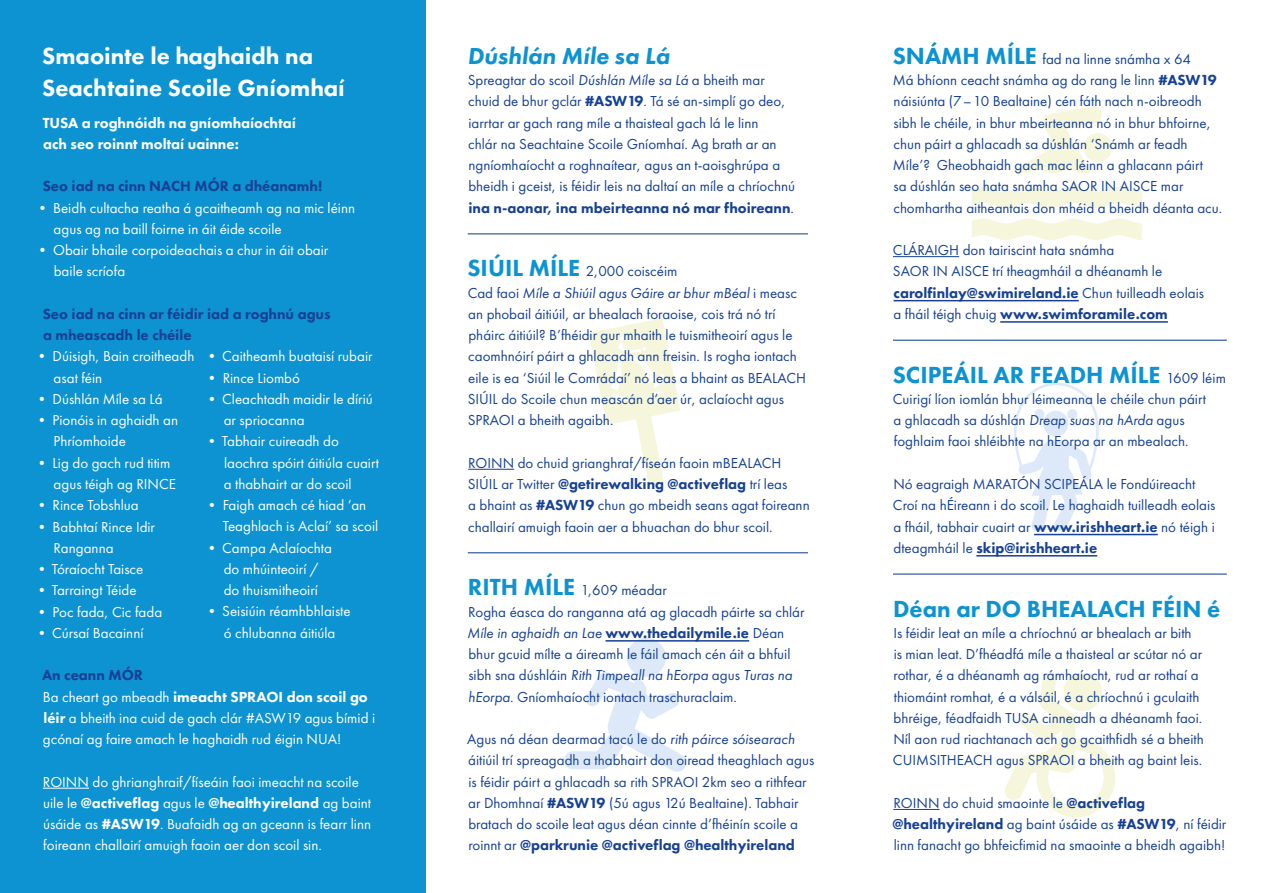
<style>
.page{position:relative;width:1263px;height:893px;background:#fff}
.page>*{position:absolute;margin:0;border:0;box-sizing:border-box;transform-origin:0 0}
.t1{font:800 24px "Futura PT";color:#0d93d2}
.t2{font:800 24px/32px "Futura PT";color:#fff}
.t3{font:italic 800 24px "Futura PT";color:#0d93d2}
.t4{font:15px/21.3px "Futura PT";color:#164194}
.t5{font:15px/21.3px "Futura PT";color:#fff}
.t6{font:800 15px/21.3px "Futura PT";color:#164194}
.t7{font:800 15px/21.3px "Futura PT";color:#fff}
.s1{font-weight:800;color:#164194}
.s2{font-weight:800}
.s3{font-style:italic}
.s4{font-weight:800;font-size:24px;color:#0d93d2}
.s5{font-weight:400;font-size:15px;color:#164194}
</style>
<div class="page">
<div style="left:0;top:0;width:425px;height:893px;background:#0d93d2"></div>
<svg style="left:589px;top:318px;width:91px;height:167px"></svg>
<svg style="left:1004px;top:673px;width:111px;height:144px"></svg>
<svg style="left:1012px;top:106px;width:100px;height:67px"></svg>
<svg style="left:972px;top:219px;width:170px;height:21px"></svg>
<svg style="left:972px;top:186px;width:170px;height:22px"></svg>
<svg style="left:1014px;top:383px;width:85px;height:149px"></svg>
<svg style="left:564px;top:638px;width:122px;height:134px"></svg>
<hr style="left:43px;top:788px;width:46px;height:1px;background:#fff">
<hr style="left:468px;top:469px;width:46px;height:1px;background:#164194">
<hr style="left:605px;top:640px;width:144px;height:2px;background:#164194">
<hr style="left:893px;top:256px;width:66px;height:1px;background:#164194">
<hr style="left:893px;top:300px;width:186px;height:1px;background:#164194">
<hr style="left:1000px;top:321px;width:168px;height:2px;background:#164194">
<hr style="left:1034px;top:534px;width:124px;height:1px;background:#164194">
<hr style="left:976px;top:555px;width:121px;height:2px;background:#164194">
<hr style="left:893px;top:809px;width:46px;height:1px;background:#164194">
<hr style="left:893px;top:340px;width:334px;height:1px;background:#164194">
<hr style="left:893px;top:573px;width:334px;height:2px;background:#164194">
<hr style="left:468px;top:233px;width:340px;height:1px;background:#164194">
<hr style="left:468px;top:552px;width:340px;height:1px;background:#164194">
<h1 class="t2" style="left:42px;top:39px;width:304px">Smaointe le haghaidh na<br>Seachtaine Scoile Gníomhaí</h1>
<p class="t7" style="left:43px;top:112px;width:255px">TUSA a roghnóidh na gníomhaíochtaí ach seo roinnt moltaí uainne:</p>
<p class="t6" style="left:43px;top:175px;width:281px">Seo iad na cinn NACH MÓR a dhéanamh!</p>
<p class="t5" style="left:54px;top:197px;width:303px;text-indent:-19px">• Beidh cultacha reatha á gcaitheamh ag na mic léinn agus ag na baill foirne in áit éide scoile</p>
<p class="t5" style="left:54px;top:239px;width:276px;text-indent:-19px">• Obair bhaile corpoideachais a chur in áit obair baile scríofa</p>
<p class="t6" style="left:43px;top:303px;width:289px">Seo iad na cinn ar féidir iad a roghnú agus a mheascadh le chéile</p>
<p class="t5" style="left:54px;top:346px;width:142px;text-indent:-19px">• Dúisigh, Bain croitheadh asat féin</p>
<p class="t5" style="left:34px;top:388px;width:130px">• Dúshlán Míle sa Lá</p>
<p class="t5" style="left:54px;top:409px;width:126px;text-indent:-19px">• Pionóis in aghaidh an<br>Phríomhoide</p>
<p class="t5" style="left:54px;top:452px;width:124px;text-indent:-19px">• Lig do gach rud titim agus téigh ag RINCE</p>
<p class="t5" style="left:34px;top:494px;width:106px">• Rince Tobshlua</p>
<p class="t5" style="left:54px;top:516px;width:103px;text-indent:-19px">• Babhtaí Rince Idir<br>Ranganna</p>
<p class="t5" style="left:34px;top:558px;width:110px">• Tóraíocht Taisce</p>
<p class="t5" style="left:34px;top:580px;width:104px">• Tarraingt Téide</p>
<p class="t5" style="left:34px;top:601px;width:129px">• Poc fada, Cic fada</p>
<p class="t5" style="left:34px;top:622px;width:111px">• Cúrsaí Bacainní</p>
<p class="t5" style="left:205px;top:346px;width:170px">• Caitheamh buataisí rubair</p>
<p class="t5" style="left:205px;top:367px;width:97px">• Rince Liombó</p>
<p class="t5" style="left:224px;top:388px;width:151px;text-indent:-19px">• Cleachtadh maidir le díriú ar spriocanna</p>
<p class="t5" style="left:224px;top:431px;width:157px;text-indent:-19px">• Tabhair cuireadh do laochra spóirt áitiúla cuairt a thabhairt ar do scoil</p>
<p class="t5" style="left:223px;top:494px;width:157px;text-indent:-18px">• Faigh amach cé hiad ‘an<br>Teaghlach is Aclaí’ sa scoil</p>
<p class="t5" style="left:205px;top:537px;width:129px;text-align:center">• Campa Aclaíochta do mhúinteoirí /<br>do thuismitheoirí</p>
<p class="t5" style="left:205px;top:601px;width:148px;text-align:center">• Seisiúin réamhbhlaiste ó chlubanna áitiúla</p>
<p class="t5" style="left:42px;top:665px;width:335px"><span class="s1">An ceann MÓR<br></span>Ba cheart go mbeadh <span class="s2">imeacht SPRAOI don scoil go léir</span> a bheith ina cuid de gach clár #ASW19 agus bímid i gcónaí ag faire amach le haghaidh rud éigin NUA!</p>
<p class="t5" style="left:43px;top:771px;width:330px">ROINN do ghrianghraif/físeáin faoi imeacht na scoile uile le <span class="s2">@activeflag</span> agus le <span class="s2">@healthyireland</span> ag baint úsáide as <span class="s2">#ASW19</span>. Buafaidh ag an gceann is fearr linn foireann challairí amuigh faoin aer don scoil sin.</p>
<h1 class="t3" style="left:467px;top:41px;width:204px">Dúshlán Míle sa Lá</h1>
<p class="t4" style="left:468px;top:69px;width:329px">Spreagtar do scoil <span class="s3">Dúshlán Míle sa Lá</span> a bheith mar chuid de bhur gclár <span class="s2">#ASW19</span>. Tá sé an-simplí go deo, iarrtar ar gach rang míle a thaisteal gach lá le linn<br>chlár na Seachtaine Scoile Gníomhaí. Ag brath ar an ngníomhaíocht a roghnaítear, agus an t-aoisghrúpa a bheidh i gceist, is féidir leis na daltaí an míle a chríochnú <span class="s2">ina n-aonar, ina mbeirteanna nó mar fhoireann</span>.</p>
<p class="t4" style="left:467px;top:261px;width:340px"><span class="s4">SIÚIL MÍLE</span> 2,000 coiscéim<br>Cad faoi <span class="s3">Míle a Shiúil agus Gáire ar bhur mBéal</span> i measc an phobail áitiúil, ar bhealach foraoise, cois trá nó trí pháirc áitiúil? B’fhéidir gur mhaith le tuismitheoirí agus le caomhnóirí páirt a ghlacadh ann freisin. Is rogha iontach eile is ea ‘Siúil le Comrádaí’ nó leas a bhaint as BEALACH SIÚIL do Scoile chun meascán d’aer úr, aclaíocht agus SPRAOI a bheith agaibh.</p>
<p class="t4" style="left:468px;top:452px;width:343px">ROINN do chuid grianghraf/físeán faoin mBEALACH SIÚIL ar Twitter <span class="s2">@getirewalking @activeflag</span> trí leas<br>a bhaint as <span class="s2">#ASW19</span> chun go mbeidh seans agat foireann challairí amuigh faoin aer a bhuachan do bhur scoil.</p>
<p class="t4" style="left:467px;top:580px;width:339px"><span class="s4">RITH MÍLE</span> 1,609 méadar<br>Rogha éasca do ranganna atá ag glacadh páirte sa chlár <span class="s3">Míle in aghaidh an Lae</span> <span class="s2">www.thedailymile.ie</span> Déan bhur gcuid mílte a áireamh le fáil amach cén áit a bhfuil sibh sna dúshláin <span class="s3">Rith Timpeall na hEorpa</span> agus <span class="s3">Turas na hEorpa</span>. Gníomhaíocht iontach traschuraclaim.</p>
<p class="t4" style="left:467px;top:728px;width:349px">Agus ná déan dearmad tacú le do <span class="s3">rith páirce sóisearach </span>áitiúil trí spreagadh a thabhairt don oiread theaghlach agus is féidir páirt a ghlacadh sa rith SPRAOI 2km seo a rithfear ar Dhomhnaí <span class="s2">#ASW19</span> (5ú agus 12ú Bealtaine). Tabhair bratach do scoile leat agus déan cinnte d’fhéinín scoile a roinnt ar <span class="s2">@parkrunie @activeflag @healthyireland</span></p>
<p class="t4" style="left:893px;top:48px;width:331px"><span class="s4">SNÁMH MÍLE</span> fad na linne snámha x 64<br>Má bhíonn ceacht snámha ag do rang le linn <span class="s2">#ASW19 </span>náisiúnta (7 – 10 Bealtaine) cén fáth nach n-oibreodh sibh le chéile, in bhur mbeirteanna nó in bhur bhfoirne, chun páirt a ghlacadh sa dúshlán ‘Snámh ar feadh Míle’? Gheobhaidh gach mac léinn a ghlacann páirt<br>sa dúshlán seo hata snámha SAOR IN AISCE mar chomhartha aitheantais don mhéid a bheidh déanta acu.</p>
<p class="t4" style="left:893px;top:239px;width:313px">CLÁRAIGH don tairiscint hata snámha<br>SAOR IN AISCE trí theagmháil a dhéanamh le <span class="s2">carolfinlay@swimireland.ie</span> Chun tuilleadh eolais a fháil téigh chuig <span class="s2">www.swimforamile.com</span></p>
<h1 class="t1" style="left:893px;top:360px;width:335px">SCIPEÁIL AR FEADH MÍLE <span class="s5">1609 léim</span></h1>
<p class="t4" style="left:893px;top:388px;width:314px">Cuirigí líon iomlán bhur léimeanna le chéile chun páirt a ghlacadh sa dúshlán <span class="s3">Dreap suas na hArda</span> agus foghlaim faoi shléibhte na hEorpa ar an mbealach.</p>
<p class="t4" style="left:893px;top:473px;width:324px">Nó eagraigh MARATÓN SCIPEÁLA le Fondúireacht Croí na hÉireann i do scoil. Le haghaidh tuilleadh eolais a fháil, tabhair cuairt ar <span class="s2">www.irishheart.ie</span> nó téigh i dteagmháil le <span class="s2">skip@irishheart.ie</span></p>
<h1 class="t1" style="left:893px;top:594px;width:329px">Déan ar DO BHEALACH FÉIN é</h1>
<p class="t4" style="left:893px;top:622px;width:312px">Is féidir leat an míle a chríochnú ar bhealach ar bith<br>is mian leat. D’fhéadfá míle a thaisteal ar scútar nó ar rothar, é a dhéanamh ag rámhaíocht, rud ar rothaí a thiomáint romhat, é a válsáil, é a chríochnú i gculaith bhréige, féadfaidh TUSA cinneadh a dhéanamh faoi.<br>Níl aon rud riachtanach ach go gcaithfidh sé a bheith CUIMSITHEACH agus SPRAOI a bheith ag baint leis.</p>
<p class="t4" style="left:893px;top:792px;width:335px">ROINN do chuid smaointe le <span class="s2">@activeflag @healthyireland</span> ag baint úsáide as <span class="s2">#ASW19</span>, ní féidir linn fanacht go bhfeicfimid na smaointe a bheidh agaibh!</p>
</div>
